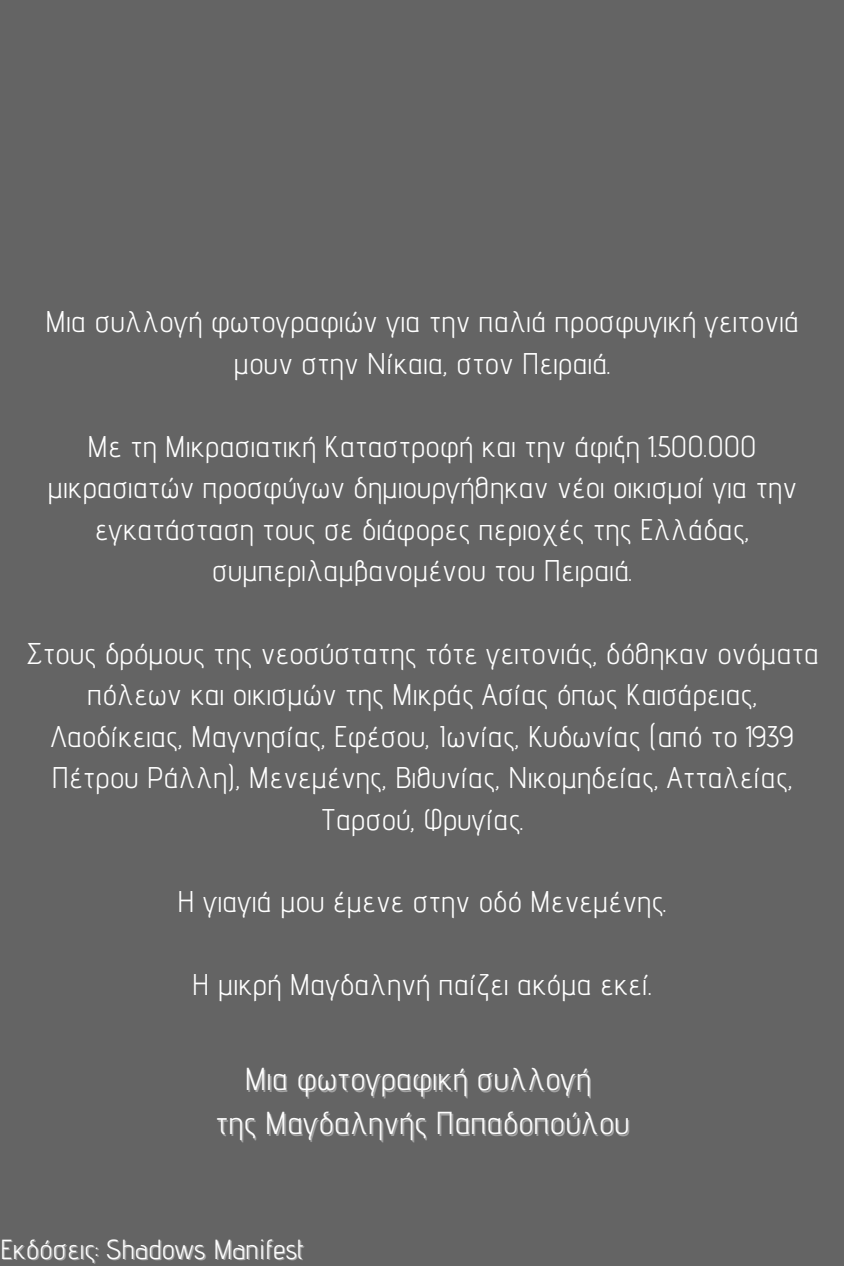
<style>
.page{position:relative;width:844px;height:1266px;background:#646464}
.page>*{position:absolute;margin:0;border:0;box-sizing:border-box;transform-origin:0 0}
.t1{font:31.72px "Advent Pro";color:#fff}
.t2{font:29.92px/41.4px "Advent Pro";color:#fff;text-align:center}
.t3{font:27.6px "Advent Pro";color:#fff}
</style>
<div class="page">
<p class="t2" style="left:45px;top:301px;width:755px">Μια συλλογή φωτογραφιών για την παλιά προσφυγική γειτονιά μουν στην Νίκαια, στον Πειραιά.</p>
<p class="t2" style="left:47px;top:425px;width:751px">Με τη Μικρασιατική Καταστροφή και την άφιξη 1.500.000 μικρασιατών προσφύγων δημιουργήθηκαν νέοι οικισμοί για την εγκατάσταση τους σε διάφορες περιοχές της Ελλάδας, συμπεριλαμβανομένου του Πειραιά.</p>
<p class="t2" style="left:25px;top:632px;width:795px">Στους δρόμους της νεοσύστατης τότε γειτονιάς, δόθηκαν ονόματα πόλεων και οικισμών της Μικράς Ασίας όπως Καισάρειας, Λαοδίκειας, Μαγνησίας, Εφέσου, Ιωνίας, Κυδωνίας (από το 1939<br>Πέτρου Ράλλη), Μενεμένης, Βιθυνίας, Νικομηδείας, Ατταλείας, Ταρσού, Φρυγίας.</p>
<p class="t2" style="left:177px;top:881px;width:491px">Η γιαγιά μου έμενε στην οδό Μενεμένης.</p>
<p class="t2" style="left:192px;top:963px;width:462px">Η μικρή Μαγδαληνή παίζει ακόμα εκεί.</p>
<p class="t1" style="left:244px;top:1059px;width:348px">Μια φωτογραφική συλλογή</p>
<p class="t1" style="left:215px;top:1103px;width:416px">της Μαγδαληνής Παπαδοπούλου</p>
<p class="t3" style="left:0;top:1232px;width:305px">Εκδόσεις: Shadows Manifest</p>
</div>
